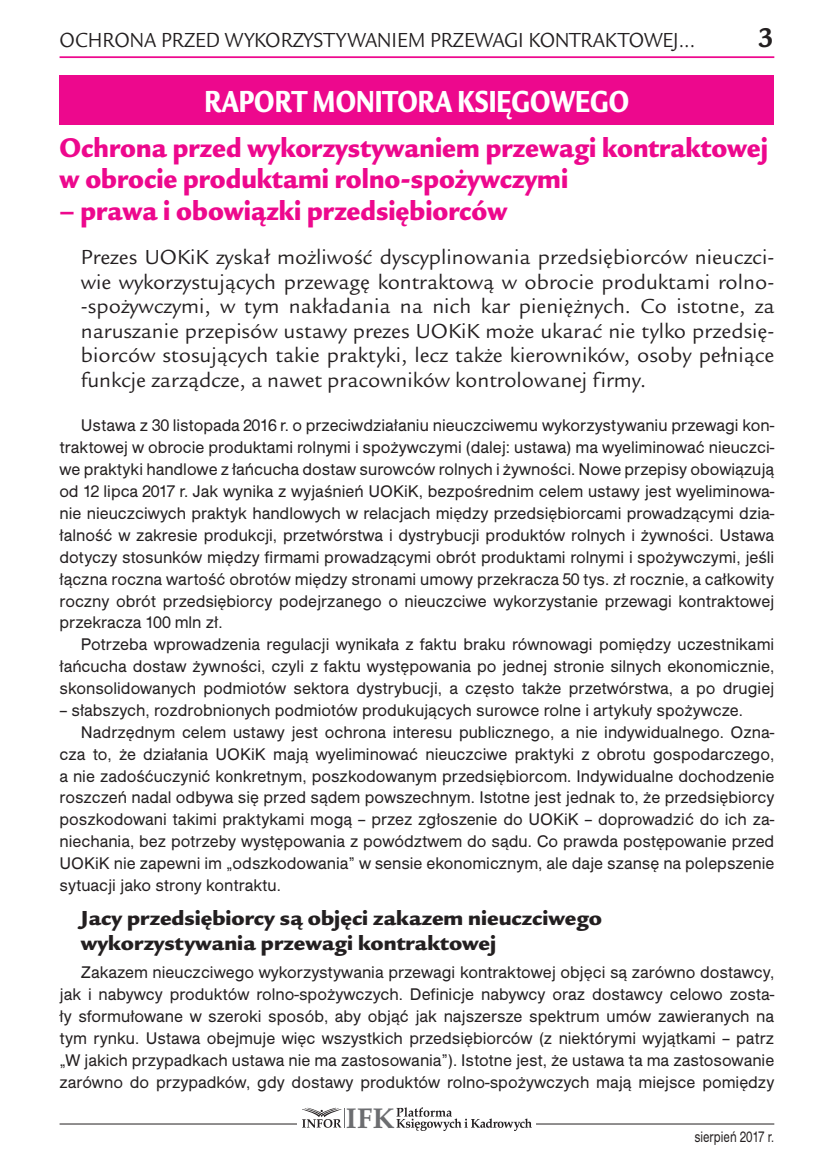
<style>
.page{position:relative;width:819px;height:1166px;background:#fff}
.page>*{position:absolute;margin:0;border:0;box-sizing:border-box;transform-origin:0 0}
.t1{font:31.5px "Legacy San Itc TEE Ultr";color:#fff;scale:.75 1}
.t2{font:700 28.35px "Palatino Linotype";color:#6c6d70}
.tytul{font:28px/31.5px "Legacy San Itc TEE Ultr";color:#ed088d;scale:.9 1}
.t3{font:700 28px "Legacy San Itc TEE";color:#231f20}
.lead{font:21px/24.5px "Legacy San Itc TEE";color:#231f20;text-align:justify}
.srodtytul-1st{font:21px/24.5px "Legacy San Itc TEE Ultr";color:#231f20}
.lead-2{font:21px "Legacy San Itc TEE";color:#231f20;scale:.9 1}
.tresc{font:17.5px/21.9px "Nimbus San No 5 TEE";color:#231f20;text-align:justify}
.t4{font:15.75px "Nimbus San No 5 TEE";color:#231f20;scale:.8 1}
</style>
<div class="page">
<hr style="left:60px;top:56px;width:714px;height:2px;background:#ed088d">
<hr style="left:60px;top:1123px;width:714px;height:1px;background:#231f20">
<div style="left:298px;top:1105px;width:238px;height:29px;background:#fff"></div>
<svg style="left:302px;top:1108px;width:43px;height:20px"></svg>
<svg style="left:396px;top:1107px;width:136px;height:24px"></svg>
<div style="left:60px;top:76px;width:714px;height:49px;background:#ed088d"></div>
<p class="lead-2" style="left:60px;top:28px;width:707px">OCHRONA PRZED WYKORZYSTYWANIEM PRZEWAGI KONTRAKTOWEJ...</p>
<p class="t3" style="left:758px;top:20px;width:18px">3</p>
<p class="t1" style="left:204px;top:82px;width:567px">RAPORT MONITORA KSIĘGOWEGO</p>
<p class="tytul" style="left:60px;top:132px;width:788px">Ochrona przed wykorzystywaniem przewagi kontraktowej w obrocie produktami rolno-spożywczymi</p>
<p class="tytul" style="left:60px;top:195px;width:499px">– prawa i obowiązki przedsiębiorców</p>
<p class="lead" style="left:81px;top:245px;width:695px">Prezes UOKiK zyskał możliwość dyscyplinowania przedsiębiorców nieuczci&shy;wie wykorzystujących przewagę kontraktową w obrocie produktami rolno--spożywczymi, w tym nakładania na nich kar pieniężnych. Co istotne, za naruszanie przepisów ustawy prezes UOKiK może ukarać nie tylko przedsię&shy;biorców stosujących takie praktyki, lecz także kierowników, osoby pełniące funkcje zarządcze, a nawet pracowników kontrolowanej firmy.</p>
<p class="tresc" style="left:60px;top:415px;width:716px;text-indent:21px">Ustawa z 30 listopada 2016 r. o przeciwdziałaniu nieuczciwemu wykorzystywaniu przewagi kon&shy;traktowej w obrocie produktami rolnymi i spożywczymi (dalej: ustawa) ma wyeliminować nieuczci&shy;we praktyki handlowe z łańcucha dostaw surowców rolnych i żywności. Nowe przepisy obowiązują od 12 lipca 2017 r. Jak wynika z wyjaśnień UOKiK, bezpośrednim celem ustawy jest wyeliminowa&shy;nie nieuczciwych praktyk handlowych w relacjach między przedsiębiorcami prowadzącymi dzia&shy;łalność w zakresie produkcji, przetwórstwa i dystrybucji produktów rolnych i żywności. Ustawa dotyczy stosunków między firmami prowadzącymi obrót produktami rolnymi i spożywczymi, jeśli łączna roczna wartość obrotów między stronami umowy przekracza 50 tys. zł rocznie, a całkowity roczny obrót przedsiębiorcy podejrzanego o nieuczciwe wykorzystanie przewagi kontraktowej przekracza 100 mln zł.</p>
<p class="tresc" style="left:60px;top:634px;width:716px;text-indent:21px">Potrzeba wprowadzenia regulacji wynikała z faktu braku równowagi pomiędzy uczestnikami łańcucha dostaw żywności, czyli z faktu występowania po jednej stronie silnych ekonomicznie, skonsolidowanych podmiotów sektora dystrybucji, a często także przetwórstwa, a po drugiej</p>
<p class="tresc" style="left:60px;top:699px;width:684px">– słabszych, rozdrobnionych podmiotów produkujących surowce rolne i artykuły spożywcze.</p>
<p class="tresc" style="left:60px;top:721px;width:716px;text-indent:21px">Nadrzędnym celem ustawy jest ochrona interesu publicznego, a nie indywidualnego. Ozna&shy;cza to, że działania UOKiK mają wyeliminować nieuczciwe praktyki z obrotu gospodarczego, a nie zadośćuczynić konkretnym, poszkodowanym przedsiębiorcom. Indywidualne dochodzenie roszczeń nadal odbywa się przed sądem powszechnym. Istotne jest jednak to, że przedsiębiorcy poszkodowani takimi praktykami mogą – przez zgłoszenie do UOKiK – doprowadzić do ich za&shy;niechania, bez potrzeby występowania z powództwem do sądu. Co prawda postępowanie przed UOKiK nie zapewni im „odszkodowania” w sensie ekonomicznym, ale daje szansę na polepszenie sytuacji jako strony kontraktu.</p>
<p class="srodtytul-1st" style="left:81px;top:906px;width:523px">Jacy przedsiębiorcy są objęci zakazem nieuczciwego wykorzystywania przewagi kontraktowej</p>
<p class="tresc" style="left:60px;top:962px;width:716px;text-indent:21px">Zakazem nieuczciwego wykorzystywania przewagi kontraktowej objęci są zarówno dostawcy, jak i nabywcy produktów rolno-spożywczych. Definicje nabywcy oraz dostawcy celowo zosta&shy;ły sformułowane w szeroki sposób, aby objąć jak najszersze spektrum umów zawieranych na tym rynku. Ustawa obejmuje więc wszystkich przedsiębiorców (z niektórymi wyjątkami – patrz „W jakich przypadkach ustawa nie ma zastosowania”). Istotne jest, że ustawa ta ma zastosowanie zarówno do przypadków, gdy dostawy produktów rolno-spożywczych mają miejsce pomiędzy</p>
<h2 class="t2" style="left:346px;top:1098px;width:50px">IFK</h2>
<p class="t4" style="left:694px;top:1128px;width:101px">sierpień 2017 r.</p>
</div>
